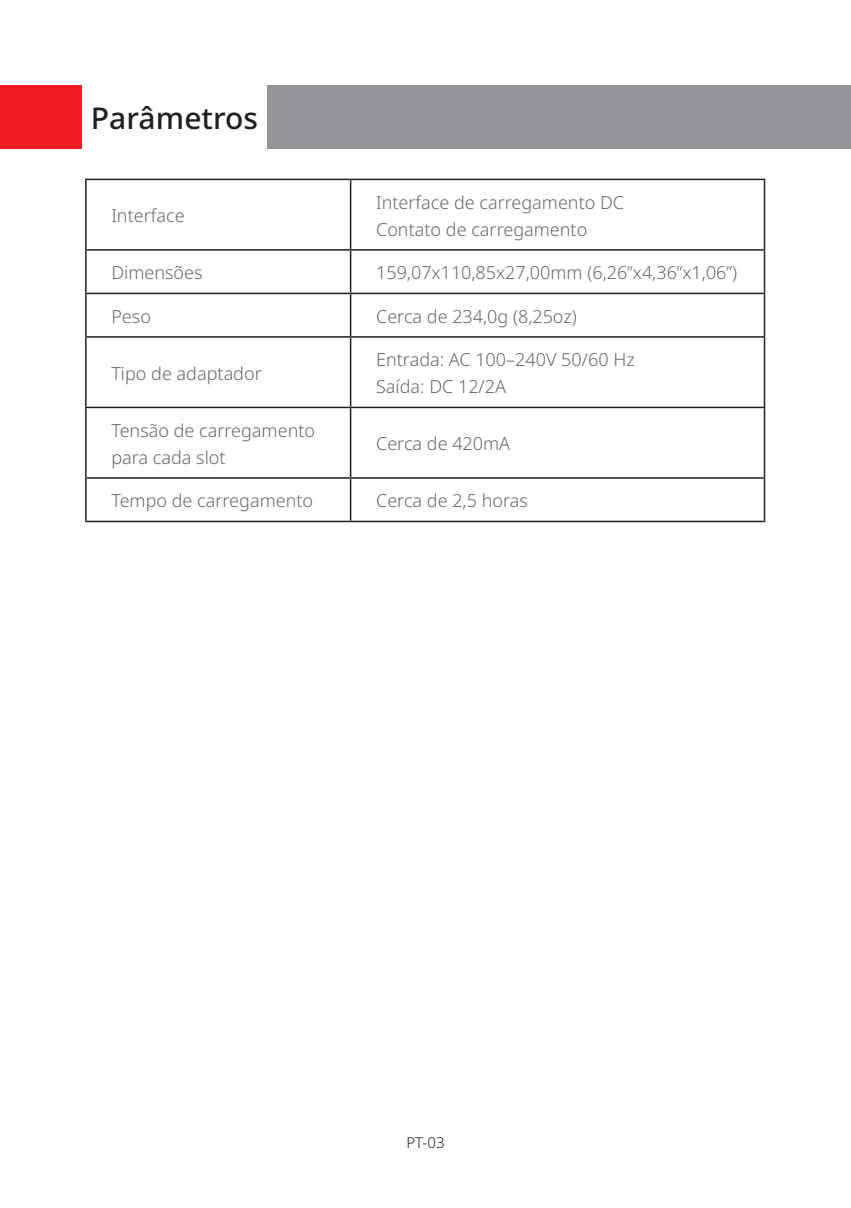
<style>
.page{position:relative;width:851px;height:1208px;background:#fff}
.page>*{position:absolute;margin:0;border:0;box-sizing:border-box;transform-origin:0 0}
.Heading{font:500 30px "Noto Sans";color:#231f20}
.Light_5pt{font:300 18px/27px "Noto Sans";color:#63696c}
.t1{font:300 15px "Noto Sans";color:#231f20}
</style>
<div class="page">
<div style="left:82px;top:85px;width:768px;height:63px;background:#939598"></div>
<div style="left:0;top:85px;width:82px;height:63px;background:#ee1d23"></div>
<hr style="left:85px;top:179px;width:265px;height:1px;background:#231f20">
<hr style="left:85px;top:180px;width:2px;height:69px;background:#231f20">
<hr style="left:350px;top:179px;width:415px;height:1px;background:#231f20">
<hr style="left:350px;top:180px;width:1px;height:69px;background:#231f20">
<hr style="left:763px;top:180px;width:2px;height:69px;background:#231f20">
<hr style="left:85px;top:249px;width:265px;height:2px;background:#231f20">
<hr style="left:85px;top:251px;width:2px;height:42px;background:#231f20">
<hr style="left:350px;top:249px;width:415px;height:2px;background:#231f20">
<hr style="left:350px;top:251px;width:1px;height:42px;background:#231f20">
<hr style="left:763px;top:251px;width:2px;height:42px;background:#231f20">
<hr style="left:85px;top:293px;width:265px;height:1px;background:#231f20">
<hr style="left:85px;top:294px;width:2px;height:42px;background:#231f20">
<hr style="left:350px;top:293px;width:415px;height:1px;background:#231f20">
<hr style="left:350px;top:294px;width:1px;height:42px;background:#231f20">
<hr style="left:763px;top:294px;width:2px;height:42px;background:#231f20">
<hr style="left:85px;top:336px;width:265px;height:2px;background:#231f20">
<hr style="left:85px;top:338px;width:2px;height:69px;background:#231f20">
<hr style="left:350px;top:336px;width:415px;height:2px;background:#231f20">
<hr style="left:350px;top:338px;width:1px;height:69px;background:#231f20">
<hr style="left:763px;top:338px;width:2px;height:69px;background:#231f20">
<hr style="left:85px;top:407px;width:265px;height:1px;background:#231f20">
<hr style="left:85px;top:408px;width:2px;height:69px;background:#231f20">
<hr style="left:350px;top:407px;width:415px;height:1px;background:#231f20">
<hr style="left:350px;top:408px;width:1px;height:69px;background:#231f20">
<hr style="left:763px;top:408px;width:2px;height:69px;background:#231f20">
<hr style="left:85px;top:477px;width:265px;height:2px;background:#231f20">
<hr style="left:85px;top:479px;width:2px;height:42px;background:#231f20">
<hr style="left:350px;top:477px;width:415px;height:2px;background:#231f20">
<hr style="left:350px;top:479px;width:1px;height:42px;background:#231f20">
<hr style="left:763px;top:479px;width:2px;height:42px;background:#231f20">
<hr style="left:85px;top:521px;width:265px;height:1px;background:#231f20">
<hr style="left:350px;top:521px;width:415px;height:1px;background:#231f20">
<div style="left:82px;top:85px;width:184px;height:63px;background:#fff"></div>
<p class="Heading" style="left:91px;top:101px;width:169px">Parâmetros</p>
<p class="Light_5pt" style="left:111px;top:203px;width:75px">Interface</p>
<p class="Light_5pt" style="left:376px;top:189px;width:249px">Interface de carregamento DC</p>
<p class="Light_5pt" style="left:376px;top:216px;width:213px">Contato de carregamento</p>
<p class="Light_5pt" style="left:111px;top:260px;width:93px">Dimensões</p>
<p class="Light_5pt" style="left:376px;top:260px;width:362px">159,07x110,85x27,00mm (6,26”x4,36”x1,06”)</p>
<p class="Light_5pt" style="left:111px;top:303px;width:41px">Peso</p>
<p class="Light_5pt" style="left:376px;top:303px;width:202px">Cerca de 234,0g (8,25oz)</p>
<p class="Light_5pt" style="left:111px;top:360px;width:152px">Tipo de adaptador</p>
<p class="Light_5pt" style="left:376px;top:347px;width:260px">Entrada: AC 100–240V 50/60 Hz</p>
<p class="Light_5pt" style="left:376px;top:374px;width:131px">Saída: DC 12/2A</p>
<p class="Light_5pt" style="left:111px;top:417px;width:205px">Tensão de carregamento para cada slot</p>
<p class="Light_5pt" style="left:376px;top:431px;width:136px">Cerca de 420mA</p>
<p class="Light_5pt" style="left:111px;top:488px;width:203px">Tempo de carregamento</p>
<p class="Light_5pt" style="left:376px;top:488px;width:153px">Cerca de 2,5 horas</p>
<p class="t1" style="left:406px;top:1134px;width:40px">PT-03</p>
</div>
